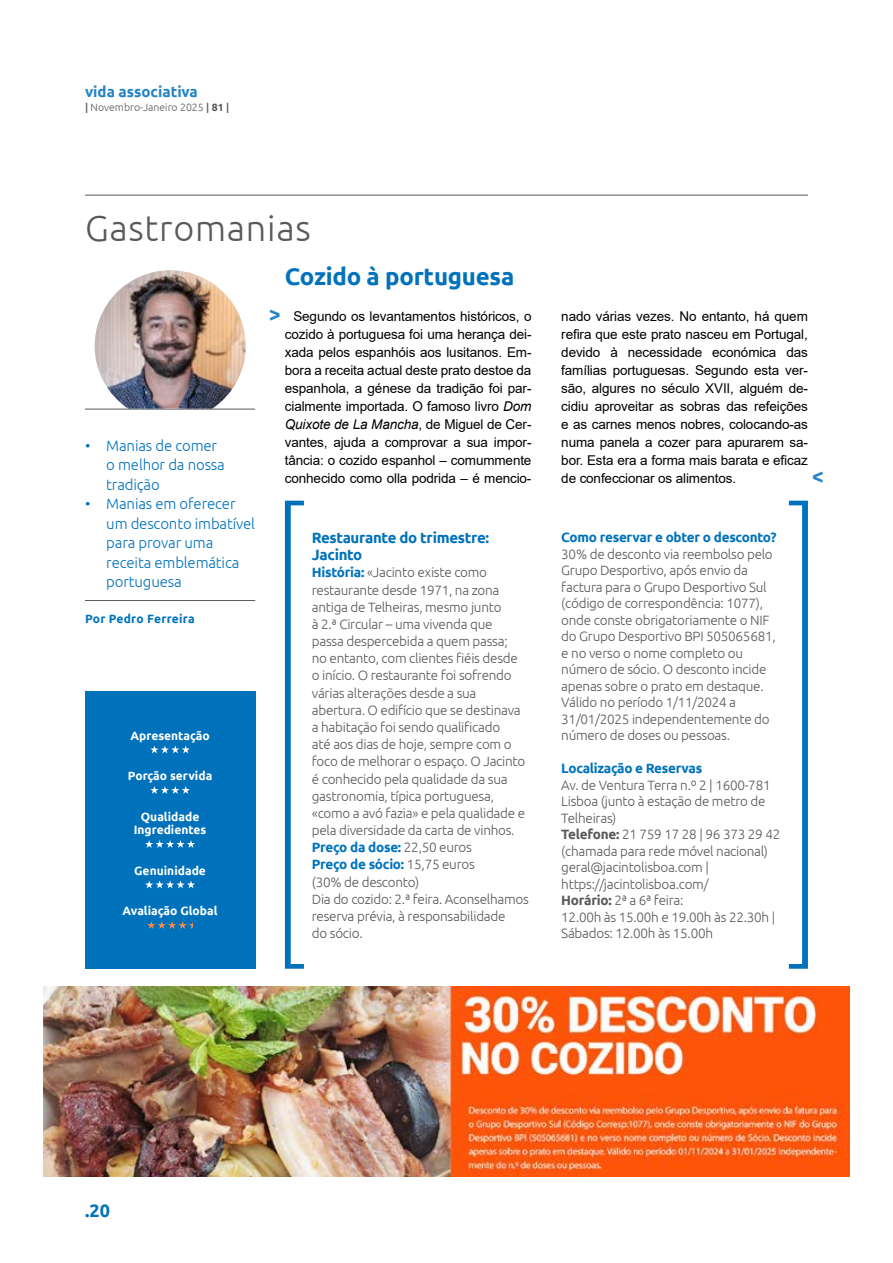
<style>
.page{position:relative;width:893px;height:1263px;background:#fff}
.page>*{position:absolute;margin:0;border:0;box-sizing:border-box;transform-origin:0 0}
.t1{font:300 36px "Ubuntu";letter-spacing:.02em;color:#58595b}
.t2{font:700 24px "Ubuntu";letter-spacing:-.01em;color:#0072bc}
.t3{font:500 21px "Ubuntu";color:#2484c6}
.t4{font:700 18px "Ubuntu";color:#0072bc}
.t5{font:300 15px/19.5px "Ubuntu";letter-spacing:-.01em;color:#0072bc}
.t6{font:700 15px/17.1px "Ubuntu";letter-spacing:-.02em;color:#0072bc}
.t7{font:700 15px "Ubuntu";color:#2484c6}
.t8{font:300 13.5px/17.1px "Ubuntu";letter-spacing:-.02em;color:#58595b}
.t9{font:13.5px/18px "Arial";letter-spacing:-.01em;color:#000;text-align:justify}
.t10{font:700 13.5px "Ubuntu";letter-spacing:-.02em;color:#0072bc}
.t11{font:700 12px/13.5px "Ubuntu";color:#fff;text-align:center}
.t12{font:700 12px "Ubuntu";letter-spacing:.02em;color:#0072bc}
.t13{font:300 10.5px "Ubuntu";color:#58595b}
.s1{font-weight:500}
.s2{font-weight:700}
.s3{font-style:italic}
.s4{font-weight:700;color:#0072bc}
</style>
<div class="page">
<hr style="left:85px;top:600px;width:170px;height:1px;background:#58595b">
<hr style="left:85px;top:409px;width:170px;height:1px;background:#58595b">
<img style="left:95px;top:270px;width:151px;height:139px">
<hr style="left:85px;top:195px;width:723px;height:1px;background:#58595b">
<svg style="left:285px;top:501px;width:19px;height:468px"></svg>
<svg style="left:789px;top:501px;width:19px;height:468px"></svg>
<img style="left:43px;top:987px;width:806px;height:189px">
<div style="left:85px;top:691px;width:170px;height:278px;background:#0072bc"></div>
<svg style="left:150px;top:745px;width:40px;height:8px"></svg>
<svg style="left:150px;top:786px;width:40px;height:8px"></svg>
<svg style="left:145px;top:840px;width:50px;height:8px"></svg>
<svg style="left:145px;top:880px;width:50px;height:8px"></svg>
<svg style="left:147px;top:921px;width:46px;height:8px"></svg>
<p class="t7" style="left:85px;top:82px;width:114px">vida associativa</p>
<p class="t13" style="left:85px;top:101px;width:146px"><span class="s1">|</span> Novembro-Janeiro 2025 <span class="s1">|</span> <span class="s2">81</span> <span class="s1">|</span></p>
<h1 class="t1" style="left:85px;top:206px;width:227px">Gastromanias</h1>
<p class="t5" style="left:106px;top:435px;width:120px;text-indent:-21px">• Manias de comer o melhor da nossa tradição</p>
<p class="t5" style="left:106px;top:494px;width:150px;text-indent:-21px">• Manias em oferecer um desconto imbatível para provar uma receita emblemática portuguesa</p>
<p class="t12" style="left:85px;top:611px;width:111px">Por Pedro Ferreira</p>
<p class="t11" style="left:131px;top:729px;width:81px">Apresentação</p>
<p class="t11" style="left:128px;top:769px;width:86px">Porção servida</p>
<p class="t11" style="left:134px;top:810px;width:74px">Qualidade<br>Ingredientes</p>
<p class="t11" style="left:134px;top:864px;width:73px">Genuinidade</p>
<p class="t11" style="left:123px;top:904px;width:96px">Avaliação Global</p>
<h2 class="t2" style="left:285px;top:262px;width:231px">Cozido à portuguesa</h2>
<h3 class="t3" style="left:269px;top:300px;width:13px">&gt;</h3>
<p class="t9" style="left:285px;top:307px;width:248px;text-indent:9px">Segundo os levantamentos históricos, o cozido à portuguesa foi uma herança dei&shy;xada pelos espanhóis aos lusitanos. Em&shy;bora a receita actual deste prato destoe da espanhola, a génese da tradição foi par&shy;cialmente importada. O famoso livro <span class="s3">Dom Quixote de La Mancha</span>, de Miguel de Cer&shy;vantes, ajuda a comprovar a sua impor&shy;tância: o cozido espanhol – comummente conhecido como olla podrida – é mencio-</p>
<p class="t9" style="left:561px;top:307px;width:248px">nado várias vezes. No entanto, há quem refira que este prato nasceu em Portugal, devido à necessidade económica das famílias portuguesas. Segundo esta ver&shy;são, algures no século XVII, alguém de&shy;cidiu aproveitar as sobras das refeições e as carnes menos nobres, colocando-as numa panela a cozer para apurarem sa&shy;bor. Esta era a forma mais barata e eficaz de confeccionar os alimentos.</p>
<h3 class="t3" style="left:812px;top:462px;width:13px">&lt;</h3>
<p class="t6" style="left:312px;top:529px;width:179px">Restaurante do trimestre:<br>Jacinto</p>
<p class="t8" style="left:312px;top:564px;width:218px"><span class="s4">História:</span> «Jacinto existe como restaurante desde 1971, na zona antiga de Telheiras, mesmo junto<br>à 2.ª Circular – uma vivenda que<br>passa despercebida a quem passa;<br>no entanto, com clientes fiéis desde o início. O restaurante foi sofrendo várias alterações desde a sua abertura. O edifício que se destinava a habitação foi sendo qualificado<br>até aos dias de hoje, sempre com o foco de melhorar o espaço. O Jacinto é conhecido pela qualidade da sua gastronomia, típica portuguesa, «como a avó fazia» e pela qualidade e pela diversidade da carta de vinhos.<br><span class="s4">Preço da dose:</span> 22,50 euros<br><span class="s4">Preço de sócio:</span> 15,75 euros<br>(30% de desconto)<br>Dia do cozido: 2.ª feira. Aconselhamos reserva prévia, à responsabilidade<br>do sócio.</p>
<p class="t10" style="left:561px;top:529px;width:217px">Como reservar e obter o desconto?</p>
<p class="t8" style="left:561px;top:545px;width:216px;line-height:16.5px">30% de desconto via reembolso pelo<br>Grupo Desportivo, após envio da factura para o Grupo Desportivo Sul (código de correspondência: 1077), onde conste obrigatoriamente o NIF do Grupo Desportivo BPI 505065681, e no verso o nome completo ou número de sócio. O desconto incide apenas sobre o prato em destaque.<br>Válido no período 1/11/2024 a<br>31/01/2025 independentemente do número de doses ou pessoas.</p>
<p class="t10" style="left:561px;top:760px;width:143px">Localização e Reservas</p>
<p class="t8" style="left:561px;top:776px;width:220px;line-height:16.5px">Av. de Ventura Terra n.º 2 | 1600-781<br>Lisboa (junto à estação de metro de<br>Telheiras)<br><span class="s2">Telefone:</span> 21 759 17 28 | 96 373 29 42 (chamada para rede móvel nacional) geral@jacintolisboa.com | https://jacintolisboa.com/<br><span class="s2">Horário:</span> 2ª a 6ª feira:<br>12.00h às 15.00h e 19.00h às 22.30h |<br>Sábados: 12.00h às 15.00h</p>
<h3 class="t4" style="left:85px;top:1199px;width:26px">.20</h3>
</div>
